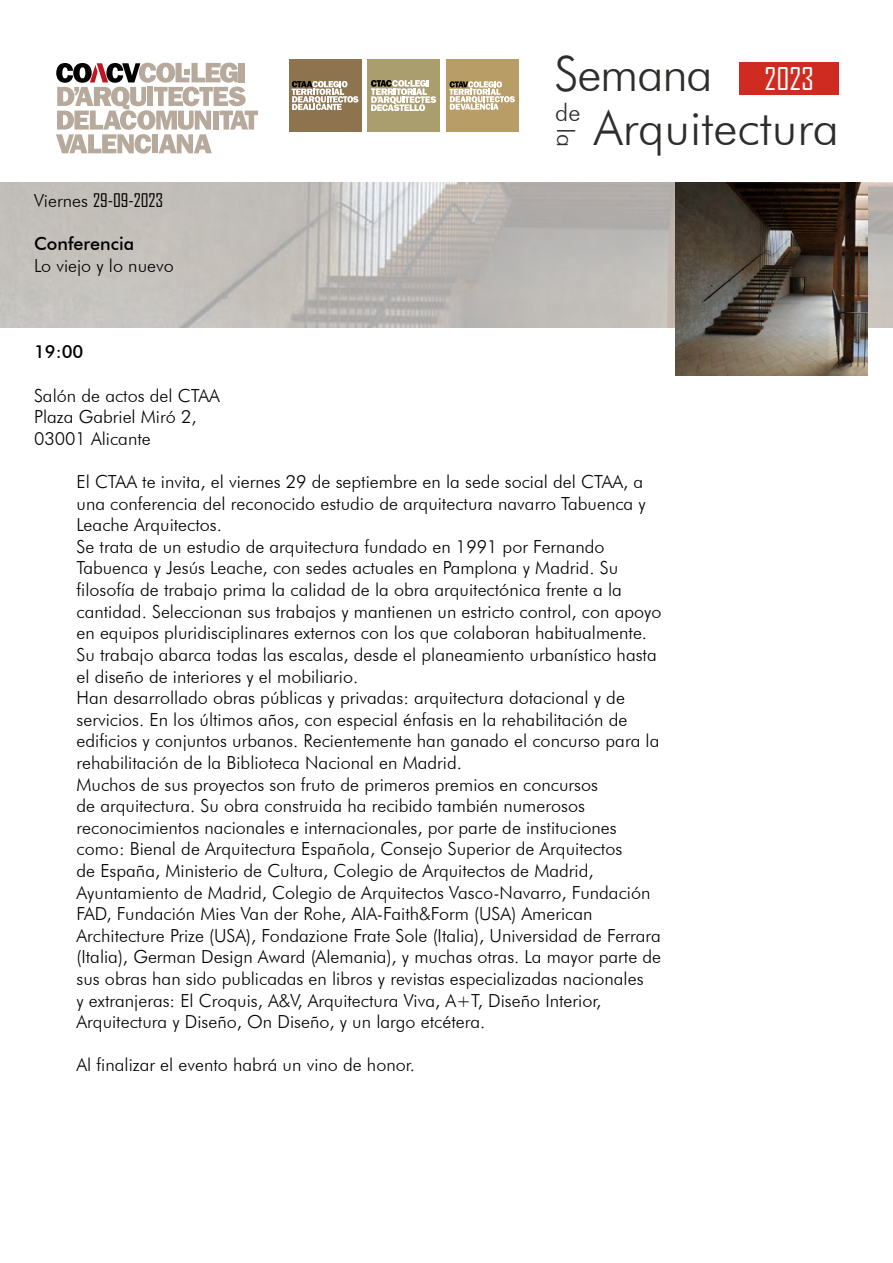
<style>
.page{position:relative;width:893px;height:1263px;background:#fff}
.page>*{position:absolute;margin:0;border:0;box-sizing:border-box;transform-origin:0 0}
.t1{font:300 48.6px "Futura BT";color:#2d2d2c}
.t2{font:300 24.3px "Futura BT";color:#2d2d2c}
.t3{font:300 18px/21.6px "Futura BT";color:#000}
.t4{font:18px "Agency FB";color:#000}
.t5{font:500 18px "Futura BT";color:#000}
.s1{font-family:"Agency FB";font-weight:400;font-size:30px;color:#fff}
.s2{font-family:"Futura BT";font-weight:300}
</style>
<div class="page">
<div style="left:739px;top:62px;width:100px;height:33px;background:#d02b21"></div>
<div style="left:289px;top:59px;width:73px;height:73px;background:#8e734f"></div>
<svg style="left:292px;top:81px;width:66px;height:29px"></svg>
<div style="left:367px;top:59px;width:73px;height:73px;background:#aa9d6e"></div>
<svg style="left:371px;top:80px;width:65px;height:31px"></svg>
<div style="left:446px;top:59px;width:73px;height:73px;background:#b99d66"></div>
<svg style="left:449px;top:81px;width:66px;height:29px"></svg>
<svg style="left:56px;top:63px;width:202px;height:91px"></svg>
<img style="left:0;top:183px;width:893px;height:144px">
<img style="left:675px;top:183px;width:192px;height:192px">
<h1 class="t1" style="left:554px;top:44px;width:261px">Semana <span class="s1">2023</span></h1>
<p class="t4" style="left:34px;top:190px;width:131px"><span class="s2">Viernes</span> 29-09-2023</p>
<p class="t5" style="left:34px;top:233px;width:102px">Conferencia</p>
<p class="t3" style="left:34px;top:255px;width:141px">Lo viejo y lo nuevo</p>
<h2 class="t2" style="left:555px;top:97px;width:27px">de</h2>
<h2 class="t2" style="left:580px;top:128px;width:20px;rotate:90deg">la</h2>
<h1 class="t1" style="left:594px;top:98px;width:247px">Arquitectura</h1>
<p class="t5" style="left:34px;top:341px;width:51px">19:00</p>
<p class="t3" style="left:34px;top:384px;width:187px">Salón de actos del CTAA<br>Plaza Gabriel Miró 2,<br>03001 Alicante</p>
<p class="t3" style="left:77px;top:471px;width:586px">El CTAA te invita, el viernes 29 de septiembre en la sede social del CTAA, a una conferencia del reconocido estudio de arquitectura navarro Tabuenca y Leache Arquitectos.<br>Se trata de un estudio de arquitectura fundado en 1991 por Fernando Tabuenca y Jesús Leache, con sedes actuales en Pamplona y Madrid. Su filosofía de trabajo prima la calidad de la obra arquitectónica frente a la cantidad. Seleccionan sus trabajos y mantienen un estricto control, con apoyo en equipos pluridisciplinares externos con los que colaboran habitualmente.<br>Su trabajo abarca todas las escalas, desde el planeamiento urbanístico hasta el diseño de interiores y el mobiliario.<br>Han desarrollado obras públicas y privadas: arquitectura dotacional y de servicios. En los últimos años, con especial énfasis en la rehabilitación de edificios y conjuntos urbanos. Recientemente han ganado el concurso para la rehabilitación de la Biblioteca Nacional en Madrid.<br>Muchos de sus proyectos son fruto de primeros premios en concursos<br>de arquitectura. Su obra construida ha recibido también numerosos reconocimientos nacionales e internacionales, por parte de instituciones como: Bienal de Arquitectura Española, Consejo Superior de Arquitectos<br>de España, Ministerio de Cultura, Colegio de Arquitectos de Madrid, Ayuntamiento de Madrid, Colegio de Arquitectos Vasco-Navarro, Fundación FAD, Fundación Mies Van der Rohe, AIA-Faith&amp;Form (USA) American Architecture Prize (USA), Fondazione Frate Sole (Italia), Universidad de Ferrara (Italia), German Design Award (Alemania), y muchas otras. La mayor parte de sus obras han sido publicadas en libros y revistas especializadas nacionales<br>y extranjeras: El Croquis, A&amp;V, Arquitectura Viva, A+T, Diseño Interior, Arquitectura y Diseño, On Diseño, y un largo etcétera.</p>
<p class="t3" style="left:77px;top:1054px;width:340px">Al finalizar el evento habrá un vino de honor.</p>
</div>
